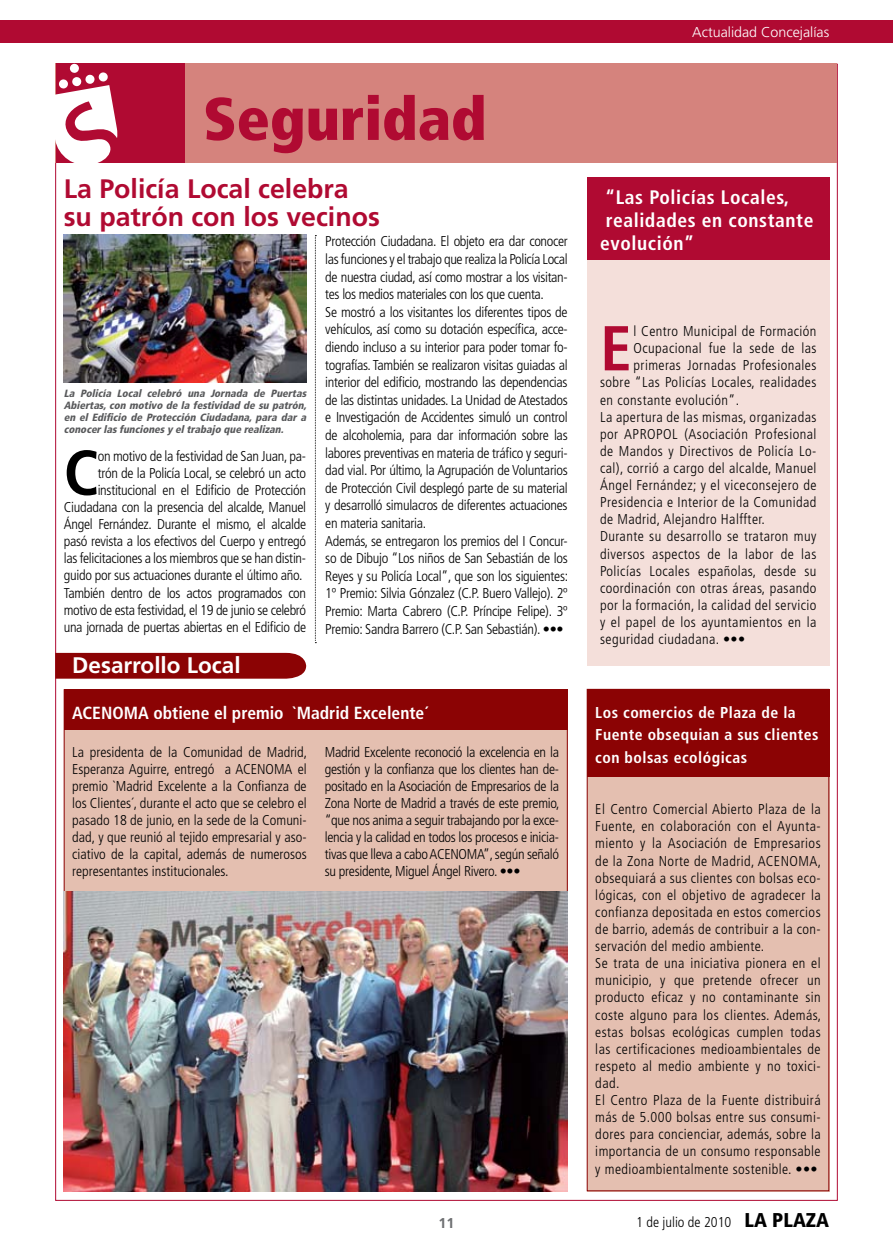
<style>
.page{position:relative;width:893px;height:1255px;background:#fff}
.page>*{position:absolute;margin:0;border:0;box-sizing:border-box;transform-origin:0 0}
.t1{font:700 condensed 63.3px "Frutiger";color:#000}
.t2{font:700 condensed 63.3px "Frutiger";color:#b00a32}
.t3{font:900 condensed 60px "Frutiger";color:#b00a32}
.t4{font:700 26.7px/28px "Frutiger";color:#b00a32}
.t5{font:700 22.5px "Frutiger";color:#fff}
.t6{font:700 condensed 19.5px/23.4px "Frutiger";letter-spacing:.03em;color:#fff}
.t7{font:700 condensed 17.55px "Frutiger";color:#fff}
.t8{font:700 condensed 15.75px/22.5px "Frutiger";letter-spacing:.03em;color:#fff}
.t9{font:300 condensed 14.25px/17.1px "Frutiger";letter-spacing:-.02em;color:#000;text-align:justify}
.t10{font:300 condensed 14.25px/17.1px "Frutiger";letter-spacing:.03em;color:#000}
.t11{font:300 condensed 14.25px "Frutiger";color:#000}
.t12{font:300 14.25px "Frutiger";color:#fff}
.t13{font:700 14.25px "Frutiger";color:#6d6f71}
.t14{font:italic 900 condensed 10.5px/12px "Frutiger";color:#58595b;text-align:justify}
.s1{font-weight:900;font-size:19.95px}
</style>
<div class="page">
<div style="left:0;top:20px;width:893px;height:23px;background:#b00a32"></div>
<div style="left:587px;top:178px;width:242px;height:487px;background:#f4dfda"></div>
<div style="left:64px;top:689px;width:504px;height:43px;background:#8b0304"></div>
<div style="left:64px;top:730px;width:504px;height:461px;background:#e4bfb0"></div>
<div style="left:587px;top:178px;width:242px;height:82px;background:#b00a32"></div>
<img style="left:64px;top:234px;width:242px;height:148px">
<div style="left:55px;top:653px;width:251px;height:25px;background:#8b0304"></div>
<div style="left:55px;top:64px;width:782px;height:99px;background:#d5837d"></div>
<div style="left:56px;top:64px;width:129px;height:99px;background:#b00a32"></div>
<div style="left:72px;top:77px;width:10px;height:9px;background:#fff;border-radius:4px"></div>
<div style="left:70px;top:63px;width:9px;height:10px;background:#fff;border-radius:4px"></div>
<div style="left:59px;top:79px;width:9px;height:10px;background:#fff;border-radius:4px"></div>
<svg style="left:85px;top:74px;width:10px;height:10px"></svg>
<svg style="left:98px;top:72px;width:10px;height:10px"></svg>
<svg style="left:55px;top:85px;width:62px;height:83px"></svg>
<svg style="left:315px;top:235px;width:1px;height:408px"></svg>
<img style="left:64px;top:891px;width:504px;height:300px">
<div style="left:587px;top:689px;width:242px;height:502px;background:#e4bfb0"></div>
<div style="left:587px;top:689px;width:242px;height:87px;background:#8b0304"></div>
<h2 class="t3" style="left:203px;top:82px;width:285px">Seguridad</h2>
<h3 class="t4" style="left:64px;top:175px;width:318px">La Policía Local celebra su patrón con los vecinos</h3>
<p class="t14" style="left:64px;top:387px;width:247px">La Policía Local celebró una Jornada de Puertas Abiertas,con motivo de la festividad de su patrón, en el Edificio de Protección Ciudadana, para dar a conocerlasfuncionesy eltrabajo que realizan.</p>
<p class="t9" style="left:64px;top:447px;width:244px;text-align:right">on motivo de la festividad de San Juan, pa-<br>trón de la Policía Local, se celebró un acto institucional en el Edificio de Protección Ciudadana con la presencia del alcalde, Manuel Ángel Fernández. Durante el mismo, el alcalde pasó revista a los efectivos del Cuerpo y entregó las felicitaciones a los miembros que se han distin&shy;guido por sus actuaciones durante el último año.<br>También dentro de los actos programados con motivo de esta festividad, el 19 de junio se celebró una jornada de puertas abiertas en el Edificio de</p>
<h1 class="t1" style="left:64px;top:435px;width:37px">C</h1>
<h3 class="t5" style="left:72px;top:652px;width:170px">Desarrollo Local</h3>
<p class="t9" style="left:325px;top:233px;width:244px;line-height:17.5px;text-align:left">Protección Ciudadana. El objeto era dar conocer las funciones y el trabajo que realiza la Policía Local de nuestra ciudad, así como mostrar a los visitan&shy;tes los medios materiales con los que cuenta.<br>Se mostró a los visitantes los diferentes tipos de vehículos, así como su dotación específica, acce&shy;diendo incluso a su interior para poder tomar fo&shy;tografías. También se realizaron visitas guiadas al interior del edificio, mostrando las dependencias de las distintas unidades. La Unidad de Atestados e Investigación de Accidentes simuló un control de alcoholemia, para dar información sobre las labores preventivas en materia de tráfico y seguri&shy;dad vial. Por último, la Agrupación de Voluntarios de Protección Civil desplegó parte de su material y desarrolló simulacros de diferentes actuaciones en materia sanitaria.<br>Además, se entregaron los premios del I Concur&shy;so de Dibujo “Los niños de San Sebastián de los Reyes y su Policía Local”, que son los siguientes:<br>1º Premio: Silvia Gónzalez (C.P. Buero Vallejo). 2º Premio: Marta Cabrero (C.P. Príncipe Felipe). 3º Premio: Sandra Barrero (C.P. San Sebastián). •••</p>
<p class="t12" style="left:692px;top:24px;width:138px">Actualidad Concejalías</p>
<h3 class="t6" style="left:600px;top:185px;width:215px">“Las Policías Locales, realidades en constante evolución”</h3>
<h1 class="t2" style="left:600px;top:311px;width:33px">E</h1>
<p class="t10" style="left:634px;top:323px;width:184px">l Centro Municipal de Formación</p>
<p class="t10" style="left:634px;top:340px;width:184px">Ocupacional fue la sede de las</p>
<p class="t10" style="left:634px;top:357px;width:184px">primeras Jornadas Profesionales</p>
<p class="t10" style="left:600px;top:374px;width:218px">sobre “Las Policías Locales, realidades</p>
<p class="t10" style="left:600px;top:391px;width:141px">en constante evolución”.</p>
<p class="t10" style="left:600px;top:408px;width:218px">La apertura de las mismas, organizadas</p>
<p class="t10" style="left:600px;top:425px;width:218px">por APROPOL (Asociación Profesional</p>
<p class="t10" style="left:600px;top:442px;width:218px">de Mandos y Directivos de Policía Lo-</p>
<p class="t10" style="left:600px;top:459px;width:218px">cal), corrió a cargo del alcalde, Manuel</p>
<p class="t10" style="left:600px;top:477px;width:218px">Ángel Fernández; y el viceconsejero de</p>
<p class="t10" style="left:600px;top:494px;width:218px">Presidencia e Interior de la Comunidad</p>
<p class="t10" style="left:600px;top:511px;width:166px">de Madrid, Alejandro Halffter.</p>
<p class="t10" style="left:600px;top:528px;width:218px">Durante su desarrollo se trataron muy</p>
<p class="t10" style="left:600px;top:545px;width:218px">diversos aspectos de la labor de las</p>
<p class="t10" style="left:600px;top:562px;width:218px">Policías Locales españolas, desde su</p>
<p class="t10" style="left:600px;top:579px;width:218px">coordinación con otras áreas, pasando</p>
<p class="t10" style="left:600px;top:596px;width:218px">por la formación, la calidad del servicio</p>
<p class="t10" style="left:600px;top:613px;width:218px">y el papel de los ayuntamientos en la</p>
<p class="t10" style="left:600px;top:630px;width:147px">seguridad ciudadana. •••</p>
<p class="t7" style="left:72px;top:702px;width:357px">ACENOMA obtiene el premio `Madrid Excelente´</p>
<p class="t8" style="left:595px;top:701px;width:225px">Los comercios de Plaza de la<br>Fuente obsequian a sus clientes con bolsas ecológicas</p>
<p class="t10" style="left:595px;top:801px;width:227px">El Centro Comercial Abierto Plaza de la Fuente, en colaboración con el Ayunta&shy;miento y la Asociación de Empresarios de la Zona Norte de Madrid, ACENOMA, obsequiará a sus clientes con bolsas eco&shy;lógicas, con el objetivo de agradecer la confianza depositada en estos comercios de barrio, además de contribuir a la con&shy;servación del medio ambiente.<br>Se trata de una iniciativa pionera en el municipio, y que pretende ofrecer un producto eficaz y no contaminante sin coste alguno para los clientes. Además, estas bolsas ecológicas cumplen todas las certificaciones medioambientales de respeto al medio ambiente y no toxici&shy;dad.<br>El Centro Plaza de la Fuente distribuirá más de 5.000 bolsas entre sus consumi&shy;dores para concienciar, además, sobre la importancia de un consumo responsable y medioambientalmente sostenible. •••</p>
<p class="t9" style="left:72px;top:743px;width:236px">La presidenta de la Comunidad de Madrid, Esperanza Aguirre, entregó a ACENOMA el premio `Madrid Excelente a la Confianza de los Clientes´, durante el acto que se celebro el pasado 18 de junio, en la sede de la Comuni&shy;dad, y que reunió al tejido empresarial y aso&shy;ciativo de la capital, además de numerosos representantes institucionales.</p>
<p class="t9" style="left:325px;top:743px;width:236px">Madrid Excelente reconoció la excelencia en la gestión y la confianza que los clientes han de&shy;positado en la Asociación de Empresarios de la Zona Norte de Madrid a través de este premio, “que nos anima a seguir trabajando por la exce&shy;lencia y la calidad en todos los procesos e inicia&shy;tivas que lleva a cabo ACENOMA”, según señaló su presidente, Miguel Ángel Rivero. •••</p>
<p class="t13" style="left:439px;top:1214px;width:17px">11</p>
<p class="t11" style="left:636px;top:1214px;width:194px">1 de julio de 2010 <span class="s1">LA PLAZA</span></p>
</div>
